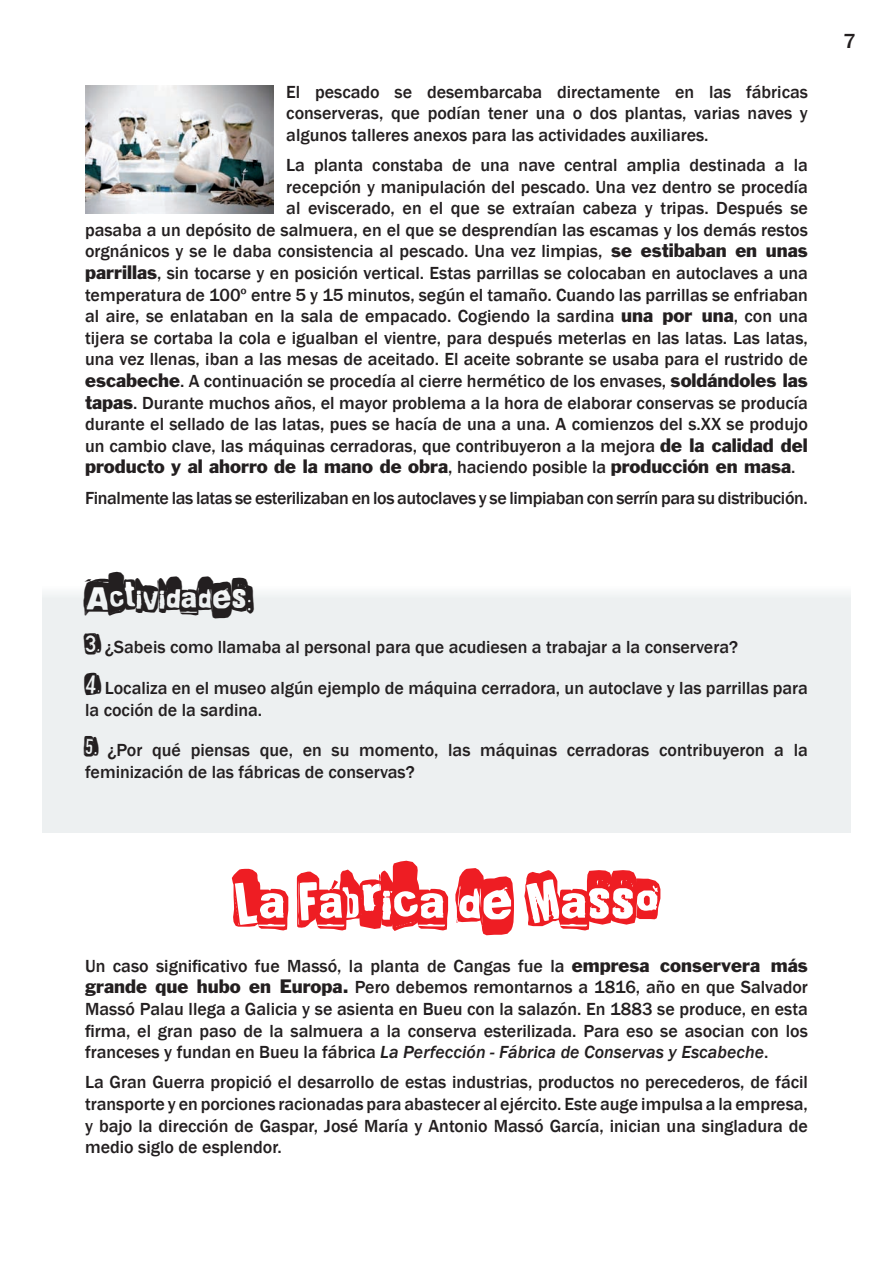
<style>
.page{position:relative;width:893px;height:1263px;background:#fff}
.page>*{position:absolute;margin:0;border:0;box-sizing:border-box;transform-origin:0 0}
.t1{font:72px "Punk'snotdead";color:#ee1d23}
.t2{font:45px "Punk'snotdead";color:#231f20}
.t3{font:500 21px "Franklin Gothic";color:#231f20}
.t4{font:500 18px/21.6px "Franklin Gothic";color:#231f20;text-align:justify}
.t5{font:500 18px "Franklin Gothic";letter-spacing:-.02em;color:#231f20}
.t6{font:18px "Franklin Gothic";color:#231f20}
.s1{font-weight:400}
.s2{font-weight:500}
.s3{font-family:"Punk'snotdead";font-weight:400;font-size:27px}
.s4{font-style:italic}
</style>
<div class="page">
<div style="left:43px;top:585px;width:807px;height:247px;background:#edf0f1"></div>
<img style="left:85px;top:85px;width:189px;height:129px">
<p class="t4" style="left:286px;top:81px;width:523px">El pescado se desembarcaba directamente en las fábricas conserveras, que podían tener una o dos plantas, varias naves y algunos talleres anexos para las actividades auxiliares.</p>
<p class="t4" style="left:286px;top:154px;width:523px">La planta constaba de una nave central amplia destinada a la</p>
<p class="t4" style="left:286px;top:176px;width:523px">recepción y manipulación del pescado. Una vez dentro se procedía</p>
<p class="t4" style="left:286px;top:198px;width:523px">al eviscerado, en el que se extraían cabeza y tripas. Después se</p>
<p class="t4" style="left:85px;top:219px;width:724px">pasaba a un depósito de salmuera, en el que se desprendían las escamas y los demás restos</p>
<p class="t4" style="left:85px;top:241px;width:724px">orgnánicos y se le daba consistencia al pescado. Una vez limpias, <span class="s1">se estibaban en unas</span></p>
<p class="t4" style="left:85px;top:262px;width:724px"><span class="s1">parrillas</span>, sin tocarse y en posición vertical. Estas parrillas se colocaban en autoclaves a una</p>
<p class="t4" style="left:85px;top:284px;width:724px">temperatura de 100º entre 5 y 15 minutos, según el tamaño. Cuando las parrillas se enfriaban</p>
<p class="t4" style="left:85px;top:306px;width:724px">al aire, se enlataban en la sala de empacado. Cogiendo la sardina <span class="s1">una por una</span>, con una</p>
<p class="t4" style="left:85px;top:327px;width:724px">tijera se cortaba la cola e igualban el vientre, para después meterlas en las latas. Las latas,</p>
<p class="t4" style="left:85px;top:349px;width:724px">una vez llenas, iban a las mesas de aceitado. El aceite sobrante se usaba para el rustrido de</p>
<p class="t4" style="left:85px;top:370px;width:724px"><span class="s1">escabeche</span>. A continuación se procedía al cierre hermético de los envases, <span class="s1">soldándoles las</span></p>
<p class="t4" style="left:85px;top:392px;width:724px"><span class="s1">tapas</span>. Durante muchos años, el mayor problema a la hora de elaborar conservas se producía</p>
<p class="t4" style="left:85px;top:414px;width:724px">durante el sellado de las latas, pues se hacía de una a una. A comienzos del s.XX se produjo</p>
<p class="t4" style="left:85px;top:435px;width:724px">un cambio clave, las máquinas cerradoras, que contribuyeron a la mejora <span class="s1">de la calidad del</span></p>
<p class="t6" style="left:85px;top:455px;width:712px">producto y al ahorro de la mano de obra<span class="s2">, haciendo posible la</span> producción en masa<span class="s2">.</span></p>
<p class="t5" style="left:85px;top:486px;width:724px">Finalmente las latas se esterilizaban en los autoclaves y se limpiaban con serrín para su distribución.</p>
<h2 class="t2" style="left:85px;top:569px;width:169px">Actividades:</h2>
<p class="t4" style="left:85px;top:636px;width:655px"><span class="s3">3.</span> ¿Sabeis como llamaba al personal para que acudiesen a trabajar a la conservera?</p>
<p class="t4" style="left:85px;top:677px;width:724px"><span class="s3">4.</span> Localiza en el museo algún ejemplo de máquina cerradora, un autoclave y las parrillas para la coción de la sardina.</p>
<p class="t4" style="left:85px;top:740px;width:724px"><span class="s3">5.</span> ¿Por qué piensas que, en su momento, las máquinas cerradoras contribuyeron a la feminización de las fábricas de conservas?</p>
<h1 class="t1" style="left:234px;top:857px;width:426px">La Fábrica de Masso</h1>
<p class="t4" style="left:85px;top:955px;width:724px">Un caso significativo fue Massó, la planta de Cangas fue la <span class="s1">empresa conservera más grande que hubo en Europa.</span> Pero debemos remontarnos a 1816, año en que Salvador Massó Palau llega a Galicia y se asienta en Bueu con la salazón. En 1883 se produce, en esta firma, el gran paso de la salmuera a la conserva esterilizada. Para eso se asocian con los franceses y fundan en Bueu la fábrica <span class="s4">La Perfección - Fábrica de Conservas y Escabeche</span>.</p>
<p class="t4" style="left:85px;top:1072px;width:724px">La Gran Guerra propició el desarrollo de estas industrias, productos no perecederos, de fácil transporte y en porciones racionadas para abastecer al ejército. Este auge impulsa a la empresa, y bajo la dirección de Gaspar, José María y Antonio Massó García, inician una singladura de medio siglo de esplendor.</p>
<p class="t3" style="left:843px;top:28px;width:14px">7</p>
</div>
